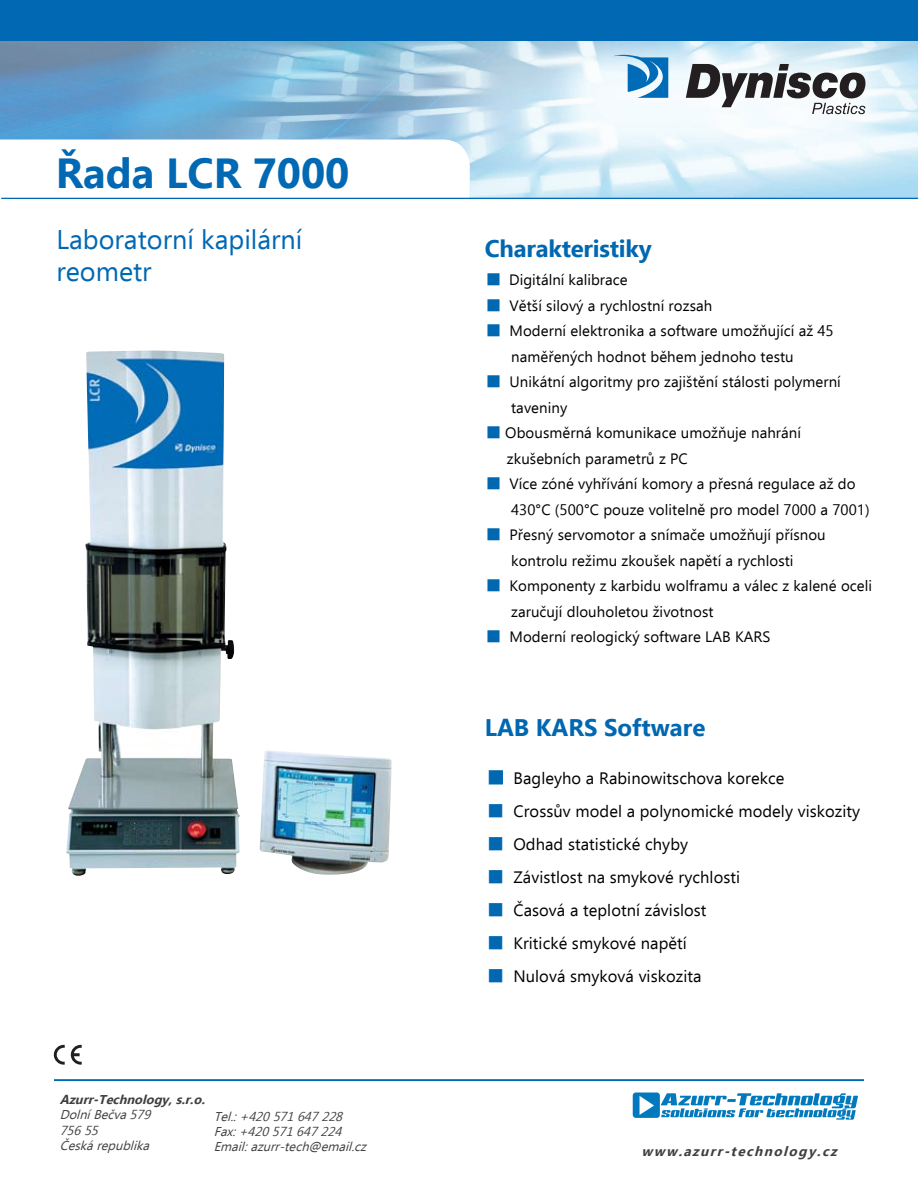
<style>
.page{position:relative;width:918px;height:1188px;background:#fff}
.page>*{position:absolute;margin:0;border:0;box-sizing:border-box;transform-origin:0 0}
.t1{font:700 42px "Ebrima";color:#0168b3}
.t2{font:27px/32.2px "Ebrima";color:#0168b3}
.t3{font:700 24px "Ebrima";letter-spacing:-.01em;color:#0067b1}
.t4{font:700 24px "Ebrima";color:#0067b1}
.t5{font:16.5px "Ebrima";letter-spacing:.005em;color:#000}
.t6{font:15px/26.2px "Ebrima";letter-spacing:.005em;color:#000}
.t7{font:italic 700 13.5px "Ebrima";color:#404040}
.t8{font:italic 12.75px/15.3px "Ebrima";color:#404040}
.t9{font:italic 700 12.75px "Ebrima";color:#404040}
.s1{font-family:"Koz Min Pr 6 N";color:#0067b1}
</style>
<div class="page">
<img style="left:0;top:40px;width:918px;height:157px">
<div style="left:0;top:0;width:918px;height:40px;background:#0168b3"></div>
<svg style="left:0;top:140px;width:470px;height:58px"></svg>
<svg style="left:613px;top:55px;width:55px;height:43px"></svg>
<svg style="left:686px;top:64px;width:179px;height:50px"></svg>
<hr style="left:54px;top:1080px;width:810px;height:1px;background:#0168b3">
<svg style="left:54px;top:1045px;width:11px;height:20px"></svg>
<svg style="left:71px;top:1045px;width:11px;height:20px"></svg>
<hr style="left:1px;top:198px;width:917px;height:1px;background:#0168b3">
<hr style="left:54px;top:1079px;width:810px;height:1px;background:#0168b3">
<img style="left:632px;top:1092px;width:226px;height:28px">
<img style="left:66px;top:351px;width:326px;height:525px">
<h1 class="t1" style="left:56px;top:141px;width:295px">Řada LCR 7000</h1>
<h2 class="t2" style="left:56px;top:223px;width:247px">Laboratorní kapilární reometr</h2>
<p class="t9" style="left:60px;top:1090px;width:152px">Azurr-Technology, s.r.o.</p>
<p class="t8" style="left:60px;top:1108px;width:97px">DolníBečva579<br>75655<br>Českárepublika</p>
<p class="t8" style="left:214px;top:1109px;width:159px">Tel.:+420571647228<br>Fax:+420571647224<br>Email:azurr-tech@email.cz</p>
<h3 class="t3" style="left:485px;top:231px;width:168px">Charakteristiky</h3>
<p class="t6" style="left:486px;top:266px;width:143px"><span class="s1">■</span> Digitální kalibrace</p>
<p class="t6" style="left:486px;top:292px;width:228px"><span class="s1">■</span> Větší silový a rychlostní rozsah</p>
<p class="t6" style="left:511px;top:317px;width:324px;text-indent:-25px"><span class="s1">■</span> Moderní elektronika a software umožňující až 45 naměřených hodnot během jednoho testu</p>
<p class="t6" style="left:511px;top:368px;width:331px;text-indent:-25px"><span class="s1">■</span> Unikátní algoritmy pro zajištění stálosti polymerní taveniny</p>
<p class="t6" style="left:507px;top:419px;width:296px;text-indent:-21px"><span class="s1">■</span> Obousměrná komunikace umožňuje nahrání zkušebních parametrů z PC</p>
<p class="t6" style="left:511px;top:470px;width:360px;text-indent:-25px"><span class="s1">■</span> Více zóné vyhřívání komory a přesná regulace až do<br>430°C (500°C pouze volitelně pro model 7000 a 7001)</p>
<p class="t6" style="left:486px;top:521px;width:341px;text-align:center"><span class="s1">■</span> Přesný servomotor a snímače umožňují přísnou kontrolu režimu zkoušek napětí a rychlosti</p>
<p class="t6" style="left:511px;top:572px;width:363px;text-indent:-25px"><span class="s1">■</span> Komponenty z karbidu wolframu a válec z kalené oceli zaručují dlouholetou životnost</p>
<p class="t6" style="left:486px;top:623px;width:286px"><span class="s1">■</span> Moderní reologický software LAB KARS</p>
<h3 class="t4" style="left:485px;top:710px;width:222px">LAB KARS Software</h3>
<p class="t5" style="left:488px;top:766px;width:298px"><span class="s1">■</span> Bagleyho a Rabinowitschova korekce</p>
<p class="t5" style="left:488px;top:799px;width:374px"><span class="s1">■</span> Crossův model a polynomické modely viskozity</p>
<p class="t5" style="left:488px;top:832px;width:202px"><span class="s1">■</span> Odhad statistické chyby</p>
<p class="t5" style="left:488px;top:865px;width:254px"><span class="s1">■</span> Závistlost na smykové rychlosti</p>
<p class="t5" style="left:488px;top:898px;width:220px"><span class="s1">■</span> Časová a teplotní závislost</p>
<p class="t5" style="left:488px;top:931px;width:201px"><span class="s1">■</span> Kritické smykové napětí</p>
<p class="t5" style="left:488px;top:964px;width:215px"><span class="s1">■</span> Nulová smyková viskozita</p>
<p class="t7" style="left:642px;top:1141px;width:202px">www.azurr-technology.cz</p>
</div>
